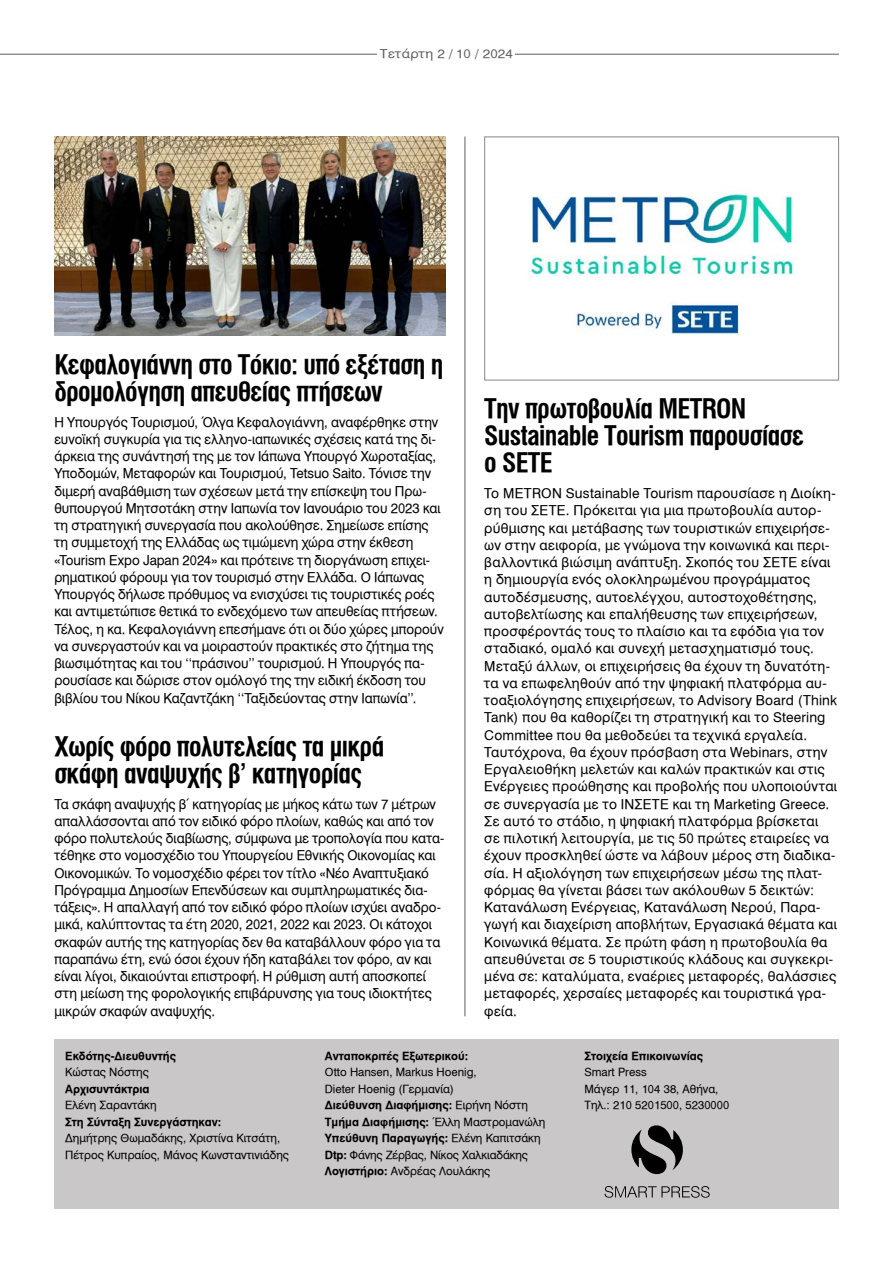
<style>
.page{position:relative;width:893px;height:1263px;background:#fff}
.page>*{position:absolute;margin:0;border:0;box-sizing:border-box;transform-origin:0 0}
.t1{font:27px/27px "UB Helvetica Cond Bold";letter-spacing:-.025em;color:#000}
.t2{font:13.5px/17.2px "UB Helvetica";letter-spacing:.01em;color:#000}
.t3{font:12.15px "UB Helvetica";letter-spacing:.025em;color:#616060;scale:1.11 1}
.t4{font:11.25px/16.5px "UB Helvetica";color:#000}
.t5{font:11.25px/16.5px "UB Helvetica Bold";color:#000}
.s1{font-family:"UB Helvetica"}
.s2{font-family:"UB Helvetica Bold"}
</style>
<div class="page">
<div style="left:54px;top:1040px;width:785px;height:169px;background:#c9c7c7"></div>
<svg style="left:631px;top:1125px;width:52px;height:49px"></svg>
<svg style="left:605px;top:1186px;width:105px;height:12px"></svg>
<hr style="left:465px;top:136px;width:1px;height:880px;background:#616060">
<img style="left:530px;top:193px;width:266px;height:142px">
<div style="left:484px;top:136px;width:355px;height:244px;border:1px solid #888686"></div>
<img style="left:54px;top:136px;width:392px;height:200px">
<hr style="left:0;top:54px;width:839px;height:1px;background:#616060">
<div style="left:378px;top:48px;width:137px;height:10px;background:#fff"></div>
<p class="t3" style="left:380px;top:47px;width:121px">Τετάρτη 2 / 10 / 2024</p>
<h1 class="t1" style="left:54px;top:351px;width:390px">Κεφαλογιάννη στο Τόκιο: υπό εξέταση η δρομολόγηση απευθείας πτήσεων</h1>
<p class="t2" style="left:54px;top:413px;width:391px">Η Υπουργός Τουρισμού, Όλγα Κεφαλογιάννη, αναφέρθηκε στην ευνοϊκή συγκυρία για τις ελληνο-ιαπωνικές σχέσεις κατά της δι&shy;άρκεια της συνάντησή της με τον Ιάπωνα Υπουργό Χωροταξίας, Υποδομών, Μεταφορών και Τουρισμού, Tetsuo Saito. Τόνισε την διμερή αναβάθμιση των σχέσεων μετά την επίσκεψη του Πρω&shy;θυπουργού Μητσοτάκη στην Ιαπωνία τον Ιανουάριο του 2023 και τη στρατηγική συνεργασία που ακολούθησε. Σημείωσε επίσης τη συμμετοχή της Ελλάδας ως τιμώμενη χώρα στην έκθεση «Tourism Expo Japan 2024» και πρότεινε τη διοργάνωση επιχει&shy;ρηματικού φόρουμ για τον τουρισμό στην Ελλάδα. Ο Ιάπωνας Υπουργός δήλωσε πρόθυμος να ενισχύσει τις τουριστικές ροές και αντιμετώπισε θετικά το ενδεχόμενο των απευθείας πτήσεων.<br>Τέλος, η κα. Κεφαλογιάννη επεσήμανε ότι οι δύο χώρες μπορούν να συνεργαστούν και να μοιραστούν πρακτικές στο ζήτημα της βιωσιμότητας και του ‘‘πράσινου’’ τουρισμού. Η Υπουργός πα&shy;ρουσίασε και δώρισε στον ομόλογό της την ειδική έκδοση του βιβλίου του Νίκου Καζαντζάκη ‘‘Ταξιδεύοντας στην Ιαπωνία’’.</p>
<h1 class="t1" style="left:54px;top:733px;width:332px">Χωρίς φόρο πολυτελείας τα μικρά σκάφη αναψυχής β' κατηγορίας</h1>
<p class="t2" style="left:54px;top:795px;width:392px">Τα σκάφη αναψυχής β΄ κατηγορίας με μήκος κάτω των 7 μέτρων απαλλάσσονται από τον ειδικό φόρο πλοίων, καθώς και από τον φόρο πολυτελούς διαβίωσης, σύμφωνα με τροπολογία που κατα&shy;τέθηκε στο νομοσχέδιο του Υπουργείου Εθνικής Οικονομίας και Οικονομικών. Το νομοσχέδιο φέρει τον τίτλο «Νέο Αναπτυξιακό Πρόγραμμα Δημοσίων Επενδύσεων και συμπληρωματικές δια&shy;τάξεις». Η απαλλαγή από τον ειδικό φόρο πλοίων ισχύει αναδρο&shy;μικά, καλύπτοντας τα έτη 2020, 2021, 2022 και 2023. Οι κάτοχοι σκαφών αυτής της κατηγορίας δεν θα καταβάλλουν φόρο για τα παραπάνω έτη, ενώ όσοι έχουν ήδη καταβάλει τον φόρο, αν και είναι λίγοι, δικαιούνται επιστροφή. Η ρύθμιση αυτή αποσκοπεί στη μείωση της φορολογικής επιβάρυνσης για τους ιδιοκτήτες μικρών σκαφών αναψυχής.</p>
<h1 class="t1" style="left:484px;top:396px;width:321px">Την πρωτοβουλία METRON<br>Sustainable Tourism παρουσίασε ο SETE</h1>
<p class="t2" style="left:484px;top:485px;width:354px">Το METRON Sustainable Tourism παρουσίασε η Διοίκη&shy;ση του ΣΕΤΕ. Πρόκειται για μια πρωτοβουλία αυτορ&shy;ρύθμισης και μετάβασης των τουριστικών επιχειρήσε&shy;ων στην αειφορία, με γνώμονα την κοινωνικά και περι&shy;βαλλοντικά βιώσιμη ανάπτυξη. Σκοπός του ΣΕΤΕ είναι η δημιουργία ενός ολοκληρωμένου προγράμματος αυτοδέσμευσης, αυτοελέγχου, αυτοστοχοθέτησης, αυτοβελτίωσης και επαλήθευσης των επιχειρήσεων, προσφέροντάς τους το πλαίσιο και τα εφόδια για τον σταδιακό, ομαλό και συνεχή μετασχηματισμό τους.<br>Μεταξύ άλλων, οι επιχειρήσεις θα έχουν τη δυνατότη&shy;τα να επωφεληθούν από την ψηφιακή πλατφόρμα αυ&shy;τοαξιολόγησης επιχειρήσεων, το Advisory Board (Think Tank) που θα καθορίζει τη στρατηγική και το Steering Committee που θα μεθοδεύει τα τεχνικά εργαλεία.<br>Ταυτόχρονα, θα έχουν πρόσβαση στα Webinars, στην Εργαλειοθήκη μελετών και καλών πρακτικών και στις Ενέργειες προώθησης και προβολής που υλοποιούνται σε συνεργασία με το ΙΝΣΕΤΕ και τη Marketing Greece.<br>Σε αυτό το στάδιο, η ψηφιακή πλατφόρμα βρίσκεται σε πιλοτική λειτουργία, με τις 50 πρώτες εταιρείες να έχουν προσκληθεί ώστε να λάβουν μέρος στη διαδικα&shy;σία. Η αξιολόγηση των επιχειρήσεων μέσω της πλατ&shy;φόρμας θα γίνεται βάσει των ακόλουθων 5 δεικτών:<br>Κατανάλωση Ενέργειας, Κατανάλωση Νερού, Παρα&shy;γωγή και διαχείριση αποβλήτων, Εργασιακά θέματα και Κοινωνικά θέματα. Σε πρώτη φάση η πρωτοβουλία θα απευθύνεται σε 5 τουριστικούς κλάδους και συγκεκρι&shy;μένα σε: καταλύματα, εναέριες μεταφορές, θαλάσσιες μεταφορές, χερσαίες μεταφορές και τουριστικά γρα&shy;φεία.</p>
<p class="t5" style="left:65px;top:1047px;width:112px">Εκδότης-Διευθυντής</p>
<p class="t4" style="left:65px;top:1064px;width:85px">Κώστας Νόστης</p>
<p class="t5" style="left:65px;top:1080px;width:86px">Αρχισυντάκτρια</p>
<p class="t4" style="left:65px;top:1097px;width:93px">Ελένη Σαραντάκη</p>
<p class="t5" style="left:65px;top:1113px;width:158px">Στη Σύνταξη Συνεργάστηκαν:</p>
<p class="t4" style="left:65px;top:1130px;width:225px">Δηµήτρης Θωµαδάκης, Χριστίνα Κιτσάτη,<br>Πέτρος Κυπραίος, Μάνος Κωνσταντινιάδης</p>
<p class="t5" style="left:325px;top:1047px;width:145px">Ανταποκριτές Εξωτερικού:</p>
<p class="t4" style="left:325px;top:1064px;width:153px">Otto Hansen, Markus Hoenig,<br>Dieter Hoenig (Γερµανία)</p>
<p class="t5" style="left:325px;top:1097px;width:222px">Διεύθυνση Διαφήμισης: <span class="s1">Ειρήνη Νόστη<br></span>Τμήμα Διαφήμισης: <span class="s1">Έλλη Μαστροµανώλη<br></span>Υπεύθυνη Παραγωγής: <span class="s1">Ελένη Καπιτσάκη</span></p>
<p class="t4" style="left:325px;top:1146px;width:205px"><span class="s2">Dtp:</span> Φάνης Ζέρβας, Νίκος Χαλκιαδάκης<br><span class="s2">Λογιστήριο:</span> Ανδρέας Λουλάκης</p>
<p class="t5" style="left:584px;top:1047px;width:120px">Στοιχεία Επικοινωνίας</p>
<p class="t4" style="left:584px;top:1064px;width:146px">Smart Press<br>Μάγερ 11, 104 38, Αθήνα,<br>Τηλ.: 210 5201500, 5230000</p>
</div>
